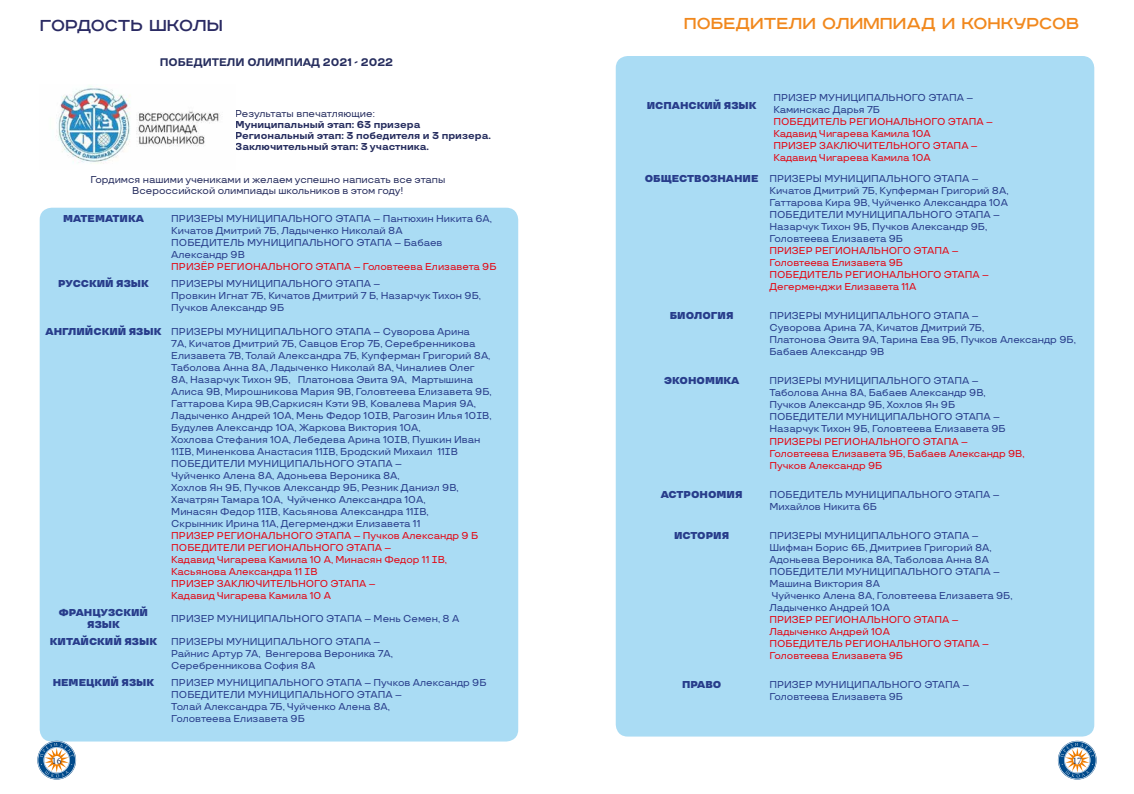
<style>
.page{position:relative;width:1134px;height:794px;background:#fff}
.page>*{position:absolute;margin:0;border:0;box-sizing:border-box;transform-origin:0 0}
.t1{font:20px "Road Radio";color:#f1881d}
.t2{font:20px "Road Radio";letter-spacing:-.01em;color:#2a2a63}
.t3{font:700 11px "TT Travels";color:#262d5e}
.t4{font:500 10px/12px "TT Travels";color:#283d8b}
.t5{font:500 10px/12px "TT Travels";color:#e30613}
.t6{font:900 10px/12px "TT Travels";color:#283d8b;text-align:center}
.t7{font:500 10px/11px "TT Travels";color:#262d5e;text-align:center}
.t8{font:700 10px/11px "TT Travels";color:#262d5e}
.t9{font:10px "Minion Pro";color:#202f51}
.s1{font-weight:900}
</style>
<div class="page">
<div style="left:616px;top:56px;width:478px;height:680px;background:#aadcf4;border-radius:12px"></div>
<div style="left:40px;top:208px;width:478px;height:533px;background:#aadcf4;border-radius:12px"></div>
<svg style="left:38px;top:741px;width:38px;height:38px"></svg>
<svg style="left:38px;top:741px;width:37px;height:37px"></svg>
<div style="left:54px;top:756px;width:6px;height:7px;background:#fff;border-radius:50%"></div>
<svg style="left:1058px;top:741px;width:38px;height:38px"></svg>
<svg style="left:1059px;top:741px;width:37px;height:37px"></svg>
<div style="left:1074px;top:756px;width:7px;height:7px;background:#fff;border-radius:50%"></div>
<img style="left:56px;top:86px;width:165px;height:78px">
<h1 class="t2" style="left:40px;top:14px;width:185px">ГОРДОСТЬ ШКОЛЫ</h1>
<h1 class="t1" style="left:684px;top:12px;width:397px">ПОБЕДИТЕЛИ ОЛИМПИАД И КОНКУРСОВ</h1>
<p class="t3" style="left:160px;top:55px;width:235px">ПОБЕДИТЕЛИ ОЛИМПИАД 2021 - 2022</p>
<p class="t7" style="left:235px;top:108px;width:141px">Результаты впечатляющие:</p>
<p class="t8" style="left:235px;top:119px;width:257px">Муниципальный этап: 63 призера<br>Региональный этап: 3 победителя и 3 призера.<br>Заключительный этап: 3 участника.</p>
<p class="t7" style="left:90px;top:174px;width:357px">Гордимся нашими учениками и желаем успешно написать все этапы<br>Всероссийской олимпиады школьников в этом году!</p>
<p class="t6" style="left:63px;top:213px;width:82px">МАТЕМАТИКА</p>
<p class="t4" style="left:171px;top:213px;width:322px">ПРИЗЕРЫ МУНИЦИПАЛЬНОГО ЭТАПА – Пантюхин Никита 6А, Кичатов Дмитрий 7Б, Ладыченко Николай 8А<br>ПОБЕДИТЕЛЬ МУНИЦИПАЛЬНОГО ЭТАПА – Бабаев Александр 9В</p>
<p class="t5" style="left:171px;top:261px;width:327px">ПРИЗЁР РЕГИОНАЛЬНОГО ЭТАПА – Головтеева Елизавета 9Б</p>
<p class="t6" style="left:58px;top:278px;width:92px">РУССКИЙ ЯЗЫК</p>
<p class="t6" style="left:46px;top:326px;width:117px">АНГЛИЙСКИЙ ЯЗЫК</p>
<p class="t4" style="left:171px;top:278px;width:311px">ПРИЗЕРЫ МУНИЦИПАЛЬНОГО ЭТАПА –<br>Провкин Игнат 7Б, Кичатов Дмитрий 7 Б, Назарчук Тихон 9Б,<br>Пучков Александр 9Б</p>
<p class="t4" style="left:171px;top:326px;width:322px">ПРИЗЕРЫ МУНИЦИПАЛЬНОГО ЭТАПА – Суворова Арина<br>7А, Кичатов Дмитрий 7Б, Савцов Егор 7Б, Серебренникова Елизавета 7В, Толай Александра 7Б, Купферман Григорий 8А, Таболова Анна 8А, Ладыченко Николай 8А, Чиналиев Олег 8А, Назарчук Тихон 9Б, Платонова Эвита 9А, Мартышина Алиса 9В, Мирошникова Мария 9В, Головтеева Елизавета 9Б, Гаттарова Кира 9В,Саркисян Кэти 9В, Ковалева Мария 9А, Ладыченко Андрей 10А, Мень Федор 10IB, Рагозин Илья 10IB, Будулев Александр 10А, Жаркова Виктория 10А,<br>Хохлова Стефания 10А, Лебедева Арина 10IB, Пушкин Иван 11IB, Миненкова Анастасия 11IB, Бродский Михаил 11IB ПОБЕДИТЕЛИ МУНИЦИПАЛЬНОГО ЭТАПА –<br>Чуйченко Алена 8А, Адоньева Вероника 8А,<br>Хохлов Ян 9Б, Пучков Александр 9Б, Резник Даниэл 9В, Хачатрян Тамара 10А, Чуйченко Александра 10А,<br>Минасян Федор 11IB, Касьянова Александра 11IB,<br>Скрынник Ирина 11А, Дегерменджи Елизавета 11</p>
<p class="t5" style="left:171px;top:530px;width:309px">ПРИЗЕР РЕГИОНАЛЬНОГО ЭТАПА – Пучков Александр 9 Б ПОБЕДИТЕЛИ РЕГИОНАЛЬНОГО ЭТАПА –<br>Кадавид Чигарева Камила 10 А, Минасян Федор 11 IB, Касьянова Александра 11 IB<br>ПРИЗЕР ЗАКЛЮЧИТЕЛЬНОГО ЭТАПА –<br>Кадавид Чигарева Камила 10 А</p>
<p class="t6" style="left:59px;top:607px;width:91px">ФРАНЦУЗСКИЙ<br>ЯЗЫК</p>
<p class="t4" style="left:171px;top:613px;width:290px">ПРИЗЕР МУНИЦИПАЛЬНОГО ЭТАПА – Мень Семен, 8 А</p>
<p class="t6" style="left:50px;top:636px;width:109px">КИТАЙСКИЙ ЯЗЫК</p>
<p class="t4" style="left:171px;top:636px;width:223px">ПРИЗЕРЫ МУНИЦИПАЛЬНОГО ЭТАПА –<br>Райнис Артур 7А, Венгерова Вероника 7А,<br>Серебренникова София 8А</p>
<p class="t6" style="left:53px;top:677px;width:103px">НЕМЕЦКИЙ ЯЗЫК</p>
<p class="t4" style="left:171px;top:677px;width:317px">ПРИЗЕР МУНИЦИПАЛЬНОГО ЭТАПА – Пучков Александр 9Б ПОБЕДИТЕЛИ МУНИЦИПАЛЬНОГО ЭТАПА –<br>Толай Александра 7Б, Чуйченко Алена 8А,<br>Головтеева Елизавета 9Б</p>
<p class="t6" style="left:647px;top:100px;width:111px">ИСПАНСКИЙ ЯЗЫК</p>
<p class="t4" style="left:773px;top:92px;width:201px">ПРИЗЕР МУНИЦИПАЛЬНОГО ЭТАПА –<br>Каминскас Дарья 7Б</p>
<p class="t5" style="left:773px;top:116px;width:221px">ПОБЕДИТЕЛЬ РЕГИОНАЛЬНОГО ЭТАПА –<br>Кадавид Чигарева Камила 10А<br>ПРИЗЕР ЗАКЛЮЧИТЕЛЬНОГО ЭТАПА –<br>Кадавид Чигарева Камила 10А</p>
<p class="t4" style="left:769px;top:173px;width:241px;text-indent:-125px"><span class="s1">ОБЩЕСТВОЗНАНИЕ</span> ПРИЗЕРЫ МУНИЦИПАЛЬНОГО ЭТАПА – Кичатов Дмитрий 7Б, Купферман Григорий 8А, Гаттарова Кира 9В, Чуйченко Александра 10А ПОБЕДИТЕЛИ МУНИЦИПАЛЬНОГО ЭТАПА – Назарчук Тихон 9Б, Пучков Александр 9Б, Головтеева Елизавета 9Б</p>
<p class="t5" style="left:769px;top:245px;width:221px">ПРИЗЕР РЕГИОНАЛЬНОГО ЭТАПА –<br>Головтеева Елизавета 9Б<br>ПОБЕДИТЕЛЬ РЕГИОНАЛЬНОГО ЭТАПА –<br>Дегерменджи Елизавета 11А</p>
<p class="t6" style="left:670px;top:310px;width:65px">БИОЛОГИЯ</p>
<p class="t4" style="left:769px;top:310px;width:308px">ПРИЗЕРЫ МУНИЦИПАЛЬНОГО ЭТАПА –<br>Суворова Арина 7А, Кичатов Дмитрий 7Б,<br>Платонова Эвита 9А, Тарина Ева 9Б, Пучков Александр 9Б, Бабаев Александр 9В</p>
<p class="t6" style="left:664px;top:375px;width:77px">ЭКОНОМИКА</p>
<p class="t4" style="left:769px;top:375px;width:238px">ПРИЗЕРЫ МУНИЦИПАЛЬНОГО ЭТАПА – Таболова Анна 8А, Бабаев Александр 9В, Пучков Александр 9Б, Хохлов Ян 9Б ПОБЕДИТЕЛИ МУНИЦИПАЛЬНОГО ЭТАПА – Назарчук Тихон 9Б, Головтеева Елизавета 9Б</p>
<p class="t5" style="left:769px;top:435px;width:257px">ПРИЗЕРЫ РЕГИОНАЛЬНОГО ЭТАПА –<br>Головтеева Елизавета 9Б, Бабаев Александр 9В,<br>Пучков Александр 9Б</p>
<p class="t6" style="left:661px;top:488px;width:83px">АСТРОНОМИЯ</p>
<p class="t4" style="left:769px;top:488px;width:232px">ПОБЕДИТЕЛЬ МУНИЦИПАЛЬНОГО ЭТАПА –<br>Михайлов Никита 6Б</p>
<p class="t6" style="left:674px;top:529px;width:57px">ИСТОРИЯ</p>
<p class="t4" style="left:769px;top:529px;width:245px">ПРИЗЕРЫ МУНИЦИПАЛЬНОГО ЭТАПА –<br>Шифман Борис 6Б, Дмитриев Григорий 8А,<br>Адоньева Вероника 8А, Таболова Анна 8А<br>ПОБЕДИТЕЛИ МУНИЦИПАЛЬНОГО ЭТАПА –<br>Машина Виктория 8А<br>Чуйченко Алена 8А, Головтеева Елизавета 9Б,<br>Ладыченко Андрей 10А</p>
<p class="t5" style="left:769px;top:613px;width:221px">ПРИЗЕР РЕГИОНАЛЬНОГО ЭТАПА –<br>Ладыченко Андрей 10А<br>ПОБЕДИТЕЛЬ РЕГИОНАЛЬНОГО ЭТАПА –<br>Головтеева Елизавета 9Б</p>
<p class="t6" style="left:682px;top:678px;width:41px">ПРАВО</p>
<p class="t4" style="left:769px;top:678px;width:201px">ПРИЗЕР МУНИЦИПАЛЬНОГО ЭТАПА –<br>Головтеева Елизавета 9Б</p>
<p class="t9" style="left:52px;top:754px;width:11px">16</p>
<p class="t9" style="left:1072px;top:754px;width:11px">17</p>
</div>
